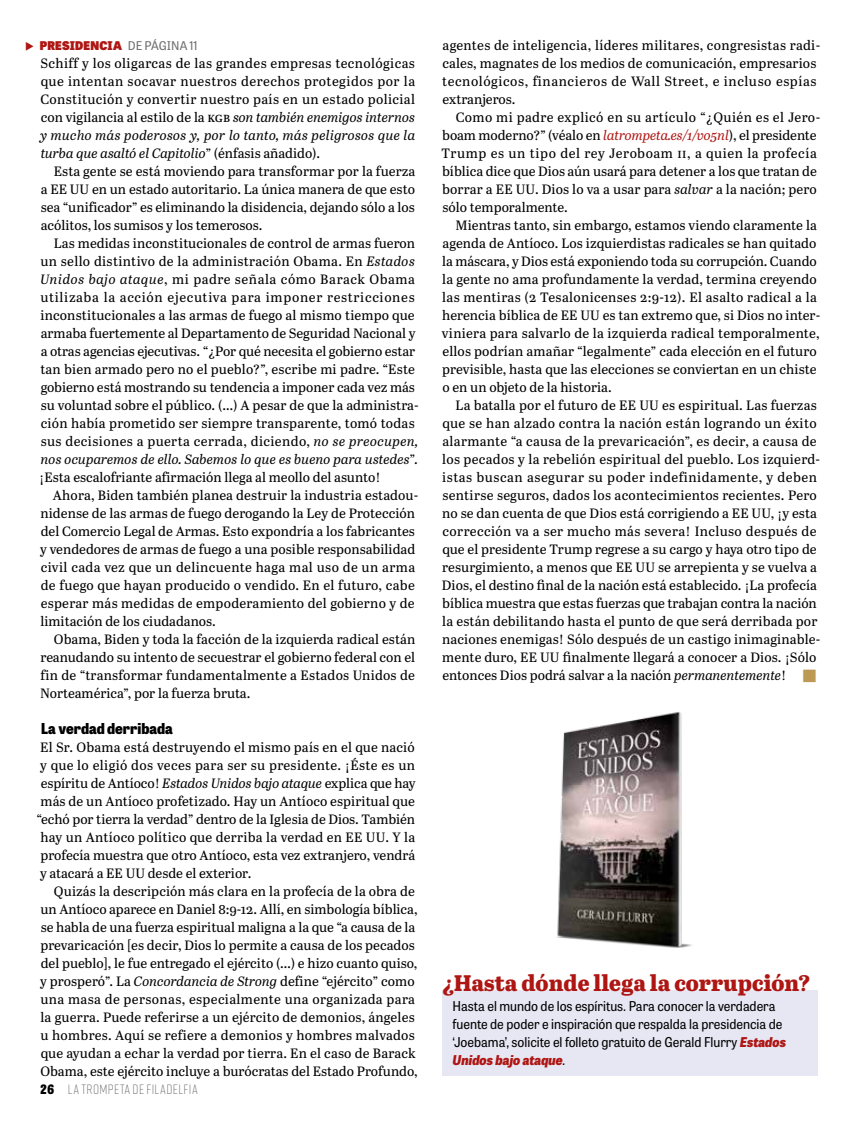
<style>
.page{position:relative;width:864px;height:1134px;background:#fff}
.page>*{position:absolute;margin:0;border:0;box-sizing:border-box;transform-origin:0 0}
.t1{font:800 22.5px "Abril Text";color:#ae1613}
.t2{font:800 15px "Tablet Gothic Narrow";color:#000}
.t3{font:13.5px/18px "Abril Text";letter-spacing:.005em;color:#000}
.t4{font:13.5px/18px "Abril Text";letter-spacing:.03em;color:#000}
.t5{font:13.5px/18px "Tablet Gothic Narrow";color:#000}
.t6{font:300 13.5px "Rift Soft";letter-spacing:.04em;color:#706f6f}
.t7{font:800 12px "Tablet Gothic";letter-spacing:.015em;color:#ae1613}
.s1{font-weight:400;color:#706f6f}
.s2{font-style:italic}
.s3{font-family:"Tablet Gothic Narrow";font-weight:800;font-size:12.9px;color:#000}
.s4{font-style:italic;color:#ae1613}
.s5{color:#bc9a56}
.s6{font-weight:800;font-style:italic;color:#ae1613}
</style>
<div class="page">
<div style="left:442px;top:991px;width:375px;height:85px;background:#e7e6f3"></div>
<img style="left:556px;top:712px;width:136px;height:236px">
<p class="t7" style="left:25px;top:36px;width:174px">◆ PRESIDENCIA <span class="s1">DE PÁGINA 11</span></p>
<p class="t3" style="left:40px;top:53px;width:377px;text-align:justify">Schiff y los oligarcas de las grandes empresas tecnológicas que intentan socavar nuestros derechos protegidos por la Constitución y convertir nuestro país en un estado policial con vigilancia al estilo de la kgb <span class="s2">son también enemigos internos y mucho más poderosos y, por lo tanto, más peligrosos que la turba que asaltó el Capitolio</span>” (énfasis añadido).</p>
<p class="t3" style="left:41px;top:161px;width:376px;text-align:justify;text-indent:13px">Esta gente se está moviendo para transformar por la fuerza a EE UU en un estado autoritario. La única manera de que esto sea “unificador” es eliminando la disidencia, dejando sólo a los acólitos, los sumisos y los temerosos.</p>
<p class="t3" style="left:39px;top:233px;width:381px;text-indent:15px">Las medidas inconstitucionales de control de armas fueron un sello distintivo de la administración Obama. En <span class="s2">Estados Unidos bajo ataque</span>, mi padre señala cómo Barack Obama utilizaba la acción ejecutiva para imponer restricciones inconstitucionales a las armas de fuego al mismo tiempo que armaba fuertemente al Departamento de Seguridad Nacional y a otras agencias ejecutivas. “¿Por qué necesita el gobierno estar tan bien armado pero no el pueblo?”, escribe mi padre. “Este gobierno está mostrando su tendencia a imponer cada vez más su voluntad sobre el público. (…) A pesar de que la administra&shy;ción había prometido ser siempre transparente, tomó todas sus decisiones a puerta cerrada, diciendo, <span class="s2">no se preocupen, nos ocuparemos de ello. Sabemos lo que es bueno para ustedes</span>”. ¡Esta escalofriante afirmación llega al meollo del asunto!</p>
<p class="t3" style="left:40px;top:485px;width:380px;text-indent:13px">Ahora, Biden también planea destruir la industria estadou&shy;nidense de las armas de fuego derogando la Ley de Protección del Comercio Legal de Armas. Esto expondría a los fabricantes y vendedores de armas de fuego a una posible responsabilidad civil cada vez que un delincuente haga mal uso de un arma de fuego que hayan producido o vendido. En el futuro, cabe esperar más medidas de empoderamiento del gobierno y de limitación de los ciudadanos.</p>
<p class="t3" style="left:40px;top:629px;width:377px;text-align:justify;text-indent:14px">Obama, Biden y toda la facción de la izquierda radical están reanudando su intento de secuestrar el gobierno federal con el fin de “transformar fundamentalmente a Estados Unidos de Norteamérica”, por la fuerza bruta.</p>
<p class="t2" style="left:41px;top:717px;width:134px">La verdad derribada</p>
<p class="t3" style="left:40px;top:737px;width:376px">El Sr. Obama está destruyendo el mismo país en el que nació</p>
<p class="t3" style="left:40px;top:755px;width:377px">y que lo eligió dos veces para ser su presidente. ¡Éste es un</p>
<p class="t3" style="left:41px;top:773px;width:376px">espíritu de Antíoco! <span class="s2">Estados Unidos bajo ataque</span> explica que hay</p>
<p class="t3" style="left:41px;top:791px;width:376px">más de un Antíoco profetizado. Hay un Antíoco espiritual que</p>
<p class="t3" style="left:36px;top:809px;width:380px">“echó por tierra la verdad” dentro de la Iglesia de Dios. También</p>
<p class="t3" style="left:40px;top:827px;width:376px">hay un Antíoco político que derriba la verdad en EE UU. Y la</p>
<p class="t3" style="left:40px;top:845px;width:376px">profecía muestra que otro Antíoco, esta vez extranjero, vendrá</p>
<p class="t3" style="left:40px;top:863px;width:213px">y atacará a EE UU desde el exterior.</p>
<p class="t3" style="left:54px;top:881px;width:362px">Quizás la descripción más clara en la profecía de la obra de</p>
<p class="t3" style="left:40px;top:899px;width:379px">un Antíoco aparece en Daniel 8:9-12. Allí, en simbología bíblica,</p>
<p class="t3" style="left:41px;top:917px;width:376px">se habla de una fuerza espiritual maligna a la que “a causa de la</p>
<p class="t3" style="left:40px;top:935px;width:376px">prevaricación [es decir, Dios lo permite a causa de los pecados</p>
<p class="t3" style="left:41px;top:953px;width:378px">del pueblo], le fue entregado el ejército (…) e hizo cuanto quiso,</p>
<p class="t3" style="left:40px;top:971px;width:376px">y prosperó”. La <span class="s2">Concordancia de Strong</span> define “ejército” como</p>
<p class="t3" style="left:40px;top:989px;width:376px">una masa de personas, especialmente una organizada para</p>
<p class="t3" style="left:40px;top:1007px;width:376px">la guerra. Puede referirse a un ejército de demonios, ángeles</p>
<p class="t3" style="left:40px;top:1025px;width:376px">u hombres. Aquí se refiere a demonios y hombres malvados</p>
<p class="t3" style="left:41px;top:1043px;width:377px">que ayudan a echar la verdad por tierra. En el caso de Barack</p>
<p class="t3" style="left:40px;top:1061px;width:379px">Obama, este ejército incluye a burócratas del Estado Profundo,</p>
<p class="t6" style="left:40px;top:1080px;width:159px"><span class="s3">26</span> LA TROMPETA DE FILADELFIA</p>
<p class="t3" style="left:442px;top:35px;width:380px">agentes de inteligencia, líderes militares, congresistas radi&shy;cales, magnates de los medios de comunicación, empresarios tecnológicos, financieros de Wall Street, e incluso espías extranjeros.</p>
<p class="t4" style="left:442px;top:107px;width:380px;text-indent:14px">Como mi padre explicó en su artículo “¿Quién es el Jero&shy;boam moderno?” (véalo en <span class="s4">latrompeta.es/1/vo5nl</span>), el presidente Trump es un tipo del rey Jeroboam ii, a quien la profecía bíblica dice que Dios aún usará para detener a los que tratan de borrar a EE UU. Dios lo va a usar para <span class="s2">salvar</span> a la nación; pero sólo temporalmente.</p>
<p class="t3" style="left:442px;top:215px;width:380px;text-indent:14px">Mientras tanto, sin embargo, estamos viendo claramente la agenda de Antíoco. Los izquierdistas radicales se han quitado la máscara, y Dios está exponiendo toda su corrupción. Cuando la gente no ama profundamente la verdad, termina creyendo las mentiras (2 Tesalonicenses 2:9-12). El asalto radical a la herencia bíblica de EE UU es tan extremo que, si Dios no inter&shy;viniera para salvarlo de la izquierda radical temporalmente, ellos podrían amañar “legalmente” cada elección en el futuro previsible, hasta que las elecciones se conviertan en un chiste o en un objeto de la historia.</p>
<p class="t3" style="left:442px;top:395px;width:380px;text-indent:14px">La batalla por el futuro de EE UU es espiritual. Las fuerzas que se han alzado contra la nación están logrando un éxito alarmante “a causa de la prevaricación”, es decir, a causa de los pecados y la rebelión espiritual del pueblo. Los izquierd&shy;istas buscan asegurar su poder indefinidamente, y deben sentirse seguros, dados los acontecimientos recientes. Pero no se dan cuenta de que Dios está corrigiendo a EE UU, ¡y esta corrección va a ser mucho más severa! Incluso después de que el presidente Trump regrese a su cargo y haya otro tipo de resurgimiento, a menos que EE UU se arrepienta y se vuelva a Dios, el destino final de la nación está establecido. ¡La profecía bíblica muestra que estas fuerzas que trabajan contra la nación la están debilitando hasta el punto de que será derribada por naciones enemigas! Sólo después de un castigo inimaginable&shy;mente duro, EE UU finalmente llegará a conocer a Dios. ¡Sólo entonces Dios podrá salvar a la nación <span class="s2">permanentemente</span>! <span class="s5">■</span></p>
<h1 class="t1" style="left:442px;top:967px;width:370px">¿Hasta dónde llega la corrupción?</h1>
<p class="t5" style="left:453px;top:997px;width:335px">Hasta el mundo de los espíritus. Para conocer la verdadera fuente de poder e inspiración que respalda la presidencia de ‘Joebama’, solicite el folleto gratuito de Gerald Flurry <span class="s6">Estados Unidos bajo ataque</span><span class="s2">.</span></p>
</div>
